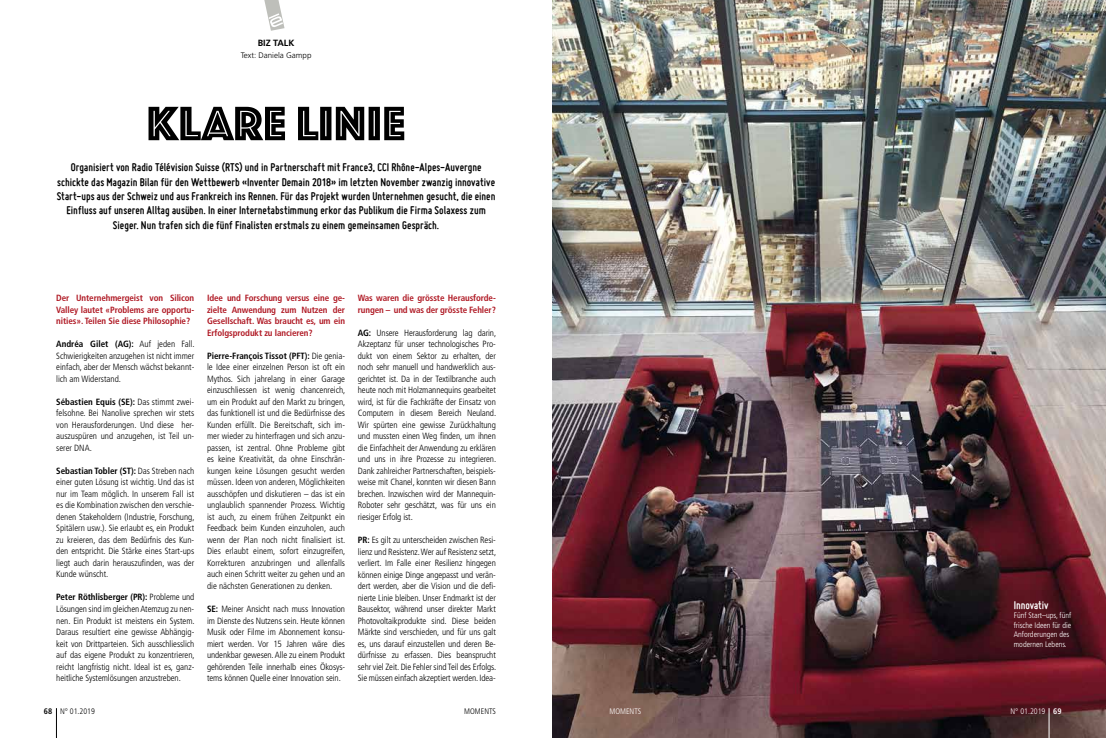
<style>
.page{position:relative;width:1106px;height:738px;background:#fff}
.page>*{position:absolute;margin:0;border:0;box-sizing:border-box;transform-origin:0 0}
.t1{font:50px "Phosphate Inline";letter-spacing:.015em;color:#000}
.t2{font:700 12px/14.4px "Miso";color:#000;text-align:center}
.t3{font:700 12px "Miso";letter-spacing:-.005em;color:#fff}
.t4{font:300 condensed 9px/11.5px "Frutiger LT Std";letter-spacing:-.005em;color:#000;text-align:justify}
.t5{font:700 condensed 9px/11.5px "Frutiger LT Std";letter-spacing:-.01em;color:#b01a25;text-align:justify}
.t6{font:700 9px "Frutiger LT Std";color:#000}
.t7{font:300 condensed 8px/9.6px "Frutiger LT Std";color:#fff}
.t8{font:300 condensed 8px "Frutiger LT Std";color:#000}
.t9{font:300 8px "Frutiger LT Std";color:#000}
.s1{font-weight:700}
</style>
<div class="page">
<img style="left:552px;top:0;width:554px;height:737px">
<svg style="left:264px;top:0;width:21px;height:31px"></svg>
<hr style="left:56px;top:707px;width:1px;height:30px;background:#000">
<hr style="left:1048px;top:707px;width:1px;height:30px;background:#fff">
<svg style="left:552px;top:736px;width:7px;height:2px"></svg>
<p class="t6" style="left:258px;top:38px;width:38px">BIZ TALK</p>
<p class="t9" style="left:241px;top:50px;width:72px">Text: Daniela Gampp</p>
<h1 class="t1" style="left:147px;top:88px;width:260px">KLARE LINIE</h1>
<p class="t2" style="left:57px;top:160px;width:440px">Organisiert von Radio Télévision Suisse (RTS) und in Partnerschaft mit France3, CCI Rhône-Alpes-Auvergne schickte das Magazin Bilan für den Wettbewerb «Inventer Demain 2018» im letzten November zwanzig innovative Start-ups aus der Schweiz und aus Frankreich ins Rennen. Für das Projekt wurden Unternehmen gesucht, die einen Einfluss auf unseren Alltag ausüben. In einer Internetabstimmung erkor das Publikum die Firma Solaxess zum Sieger. Nun trafen sich die fünf Finalisten erstmals zu einem gemeinsamen Gespräch.</p>
<p class="t5" style="left:56px;top:292px;width:139px">Der Unternehmergeist von Silicon Valley lautet «Problems are opportu&shy;nities». Teilen Sie diese Philosophie?</p>
<p class="t4" style="left:56px;top:338px;width:140px"><span class="s1">Andréa Gilet (AG):</span> Auf jeden Fall.<br>Schwierigkeiten anzugehen ist nicht immer einfach, aber der Mensch wächst bekannt&shy;lich am Widerstand.</p>
<p class="t4" style="left:56px;top:395px;width:139px"><span class="s1">Sébastien Equis (SE):</span> Das stimmt zwei&shy;felsohne. Bei Nanolive sprechen wir stets von Herausforderungen. Und diese her&shy;auszuspüren und anzugehen, ist Teil un&shy;serer DNA.</p>
<p class="t4" style="left:56px;top:464px;width:140px"><span class="s1">Sebastian Tobler (ST):</span> Das Streben nach einer guten Lösung ist wichtig. Und das ist nur im Team möglich. In unserem Fall ist es die Kombination zwischen den verschie&shy;denen Stakeholdern (Industrie, Forschung, Spitälern usw.). Sie erlaubt es, ein Produkt zu kreieren, das dem Bedürfnis des Kun&shy;den entspricht. Die Stärke eines Start-ups liegt auch darin herauszufinden, was der Kunde wünscht.</p>
<p class="t4" style="left:56px;top:591px;width:140px"><span class="s1">Peter Röthlisberger (PR):</span> Probleme und Lösungen sind im gleichen Atemzug zu nen&shy;nen. Ein Produkt ist meistens ein System.<br>Daraus resultiert eine gewisse Abhängig&shy;keit von Drittparteien. Sich ausschliesslich auf das eigene Produkt zu konzentrieren, reicht langfristig nicht. Ideal ist es, ganz&shy;heitliche Systemlösungen anzustreben.</p>
<p class="t5" style="left:207px;top:292px;width:139px">Idee und Forschung versus eine ge&shy;zielte Anwendung zum Nutzen der Gesellschaft. Was braucht es, um ein Erfolgsprodukt zu lancieren?</p>
<p class="t4" style="left:207px;top:349px;width:140px"><span class="s1">Pierre-François Tissot (PFT):</span> Die genia&shy;le Idee einer einzelnen Person ist oft ein Mythos. Sich jahrelang in einer Garage einzuschliessen ist wenig chancenreich, um ein Produkt auf den Markt zu bringen, das funktionell ist und die Bedürfnisse des Kunden erfüllt. Die Bereitschaft, sich im&shy;mer wieder zu hinterfragen und sich anzu&shy;passen, ist zentral. Ohne Probleme gibt es keine Kreativität, da ohne Einschrän&shy;kungen keine Lösungen gesucht werden müssen. Ideen von anderen, Möglichkeiten ausschöpfen und diskutieren – das ist ein unglaublich spannender Prozess. Wichtig ist auch, zu einem frühen Zeitpunkt ein Feedback beim Kunden einzuholen, auch wenn der Plan noch nicht finalisiert ist.<br>Dies erlaubt einem, sofort einzugreifen, Korrekturen anzubringen und allenfalls auch einen Schritt weiter zu gehen und an die nächsten Generationen zu denken.</p>
<p class="t4" style="left:207px;top:602px;width:139px"><span class="s1">SE:</span> Meiner Ansicht nach muss Innovation im Dienste des Nutzens sein. Heute können Musik oder Filme im Abonnement konsu&shy;miert werden. Vor 15 Jahren wäre dies undenkbar gewesen. Alle zu einem Produkt gehörenden Teile innerhalb eines Ökosys&shy;tems können Quelle einer Innovation sein.</p>
<p class="t5" style="left:358px;top:292px;width:139px">Was waren die grösste Herausforde&shy;rungen – und was der grösste Fehler?</p>
<p class="t4" style="left:358px;top:327px;width:140px"><span class="s1">AG:</span> Unsere Herausforderung lag darin, Akzeptanz für unser technologisches Pro&shy;dukt von einem Sektor zu erhalten, der noch sehr manuell und handwerklich aus&shy;gerichtet ist. Da in der Textilbranche auch heute noch mit Holzmannequins gearbeitet wird, ist für die Fachkräfte der Einsatz von Computern in diesem Bereich Neuland.<br>Wir spürten eine gewisse Zurückhaltung und mussten einen Weg finden, um ihnen die Einfachheit der Anwendung zu erklären und uns in ihre Prozesse zu integrieren.<br>Dank zahlreicher Partnerschaften, beispiels&shy;weise mit Chanel, konnten wir diesen Bann brechen. Inzwischen wird der Mannequin-Roboter sehr geschätzt, was für uns ein riesiger Erfolg ist.</p>
<p class="t4" style="left:358px;top:534px;width:140px"><span class="s1">PR:</span> Es gilt zu unterscheiden zwischen Resi&shy;lienz und Resistenz. Wer auf Resistenz setzt, verliert. Im Falle einer Resilienz hingegen können einige Dinge angepasst und verän&shy;dert werden, aber die Vision und die defi&shy;nierte Linie bleiben. Unser Endmarkt ist der Bausektor, während unser direkter Markt Photovoltaikprodukte sind. Diese beiden Märkte sind verschieden, und für uns galt es, uns darauf einzustellen und deren Be&shy;dürfnisse zu erfassen. Dies beansprucht sehr viel Zeit. Die Fehler sind Teil des Erfolgs.<br>Sie müssen einfach akzeptiert werden. Idea-</p>
<p class="t8" style="left:44px;top:706px;width:52px"><span class="s1">68</span> N° 01.2019</p>
<p class="t8" style="left:464px;top:706px;width:33px">MOMENTS</p>
<h2 class="t3" style="left:1013px;top:597px;width:36px">Innovativ</h2>
<p class="t7" style="left:1013px;top:610px;width:59px">Fünf Start–ups, fünf frische Ideen für die<br>Anforderungen des modernen Lebens.</p>
<p class="t7" style="left:609px;top:705px;width:33px">MOMENTS</p>
<p class="t7" style="left:1010px;top:705px;width:52px">N° 01.2019 <span class="s1">69</span></p>
</div>
